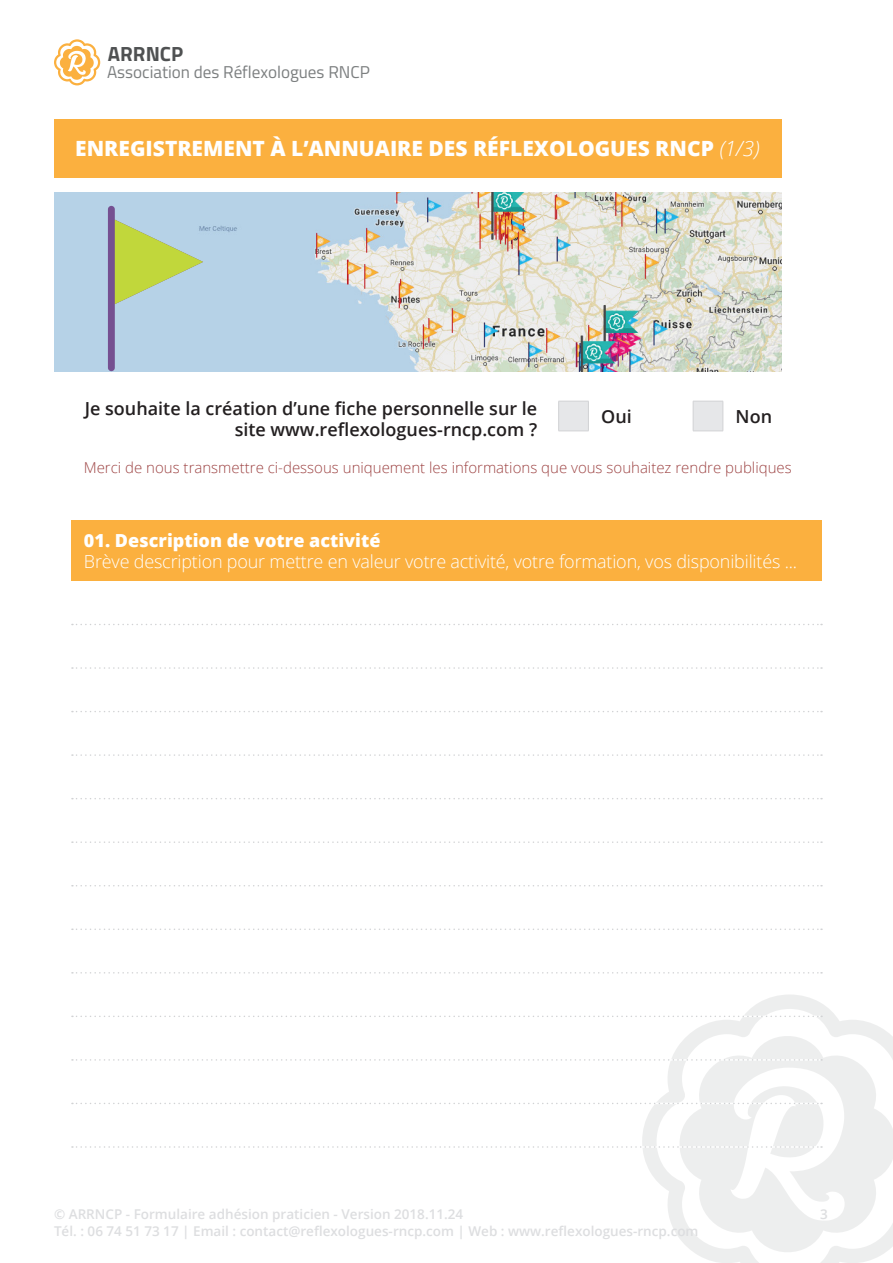
<style>
.page{position:relative;width:893px;height:1263px;background:#fff}
.page>*{position:absolute;margin:0;border:0;box-sizing:border-box;transform-origin:0 0}
.t1{font:800 21px "Open Sans";color:#fff}
.t2{font:700 20.55px "Titillium";color:#4f5152}
.t3{font:600 18px/21.6px "Open Sans";color:#231f20;text-align:right}
.t4{font:300 18px "Open Sans";letter-spacing:-.01em;color:#fff}
.t5{font:800 18px "Open Sans";color:#fff}
.t6{font:17.1px "Titillium";color:#7c7f80}
.t7{font:300 15px "Open Sans";color:#9e4545}
.t8{font:600 13.5px "Open Sans";color:#dddee0}
.s1{font-weight:300;font-style:italic}
</style>
<div class="page">
<svg style="left:642px;top:995px;width:240px;height:268px"></svg>
<svg style="left:672px;top:1029px;width:221px;height:230px;fill:#edeeee"></svg>
<svg style="left:54px;top:39px;width:46px;height:46px"></svg>
<div style="left:54px;top:119px;width:727px;height:59px;background:#fbb03f"></div>
<svg style="left:559px;top:401px;width:164px;height:30px"></svg>
<hr style="left:558px;top:401px;width:1px;height:30px;background:#d1d2d4">
<hr style="left:558px;top:401px;width:31px;height:1px;background:#d1d2d4">
<hr style="left:558px;top:431px;width:31px;height:1px;background:#d1d2d4">
<hr style="left:588px;top:401px;width:1px;height:30px;background:#d1d2d4">
<hr style="left:693px;top:401px;width:1px;height:30px;background:#d1d2d4">
<hr style="left:693px;top:401px;width:30px;height:1px;background:#d1d2d4">
<hr style="left:693px;top:431px;width:30px;height:1px;background:#d1d2d4">
<hr style="left:723px;top:401px;width:1px;height:30px;background:#d1d2d4">
<img style="left:54px;top:192px;width:727px;height:179px">
<div style="left:108px;top:206px;width:7px;height:165px;background:#755091;border-radius:3px"></div>
<svg style="left:115px;top:220px;width:88px;height:84px;background:#bbd390"></svg>
<div style="left:71px;top:520px;width:751px;height:61px;background:#fbb03f"></div>
<svg style="left:72px;top:624px;width:750px;height:1px"></svg>
<svg style="left:72px;top:667px;width:750px;height:2px"></svg>
<svg style="left:72px;top:711px;width:750px;height:1px"></svg>
<svg style="left:72px;top:754px;width:750px;height:2px"></svg>
<svg style="left:72px;top:798px;width:750px;height:1px"></svg>
<svg style="left:72px;top:841px;width:750px;height:2px"></svg>
<svg style="left:72px;top:885px;width:750px;height:1px"></svg>
<svg style="left:72px;top:928px;width:750px;height:2px"></svg>
<svg style="left:72px;top:972px;width:750px;height:1px"></svg>
<svg style="left:72px;top:1015px;width:750px;height:2px"></svg>
<svg style="left:72px;top:1059px;width:750px;height:2px"></svg>
<svg style="left:72px;top:1103px;width:750px;height:1px"></svg>
<svg style="left:72px;top:1146px;width:750px;height:2px"></svg>
<h2 class="t2" style="left:108px;top:38px;width:77px">ARRNCP</h2>
<p class="t6" style="left:107px;top:60px;width:264px">Association des Réflexologues RNCP</p>
<p class="t1" style="left:75px;top:133px;width:686px">ENREGISTREMENT À L’ANNUAIRE DES RÉFLEXOLOGUES RNCP <span class="s1">(1/3)</span></p>
<p class="t3" style="left:85px;top:397px;width:454px">Je souhaite la création d’une fiche personnelle sur le site www.reflexologues-rncp.com ?</p>
<p class="t3" style="left:601px;top:405px;width:32px">Oui</p>
<p class="t3" style="left:736px;top:405px;width:38px">Non</p>
<p class="t7" style="left:84px;top:458px;width:709px">Merci de nous transmettre ci-dessous uniquement les informations que vous souhaitez rendre publiques</p>
<p class="t5" style="left:84px;top:526px;width:298px">01. Description de votre activité</p>
<p class="t4" style="left:84px;top:549px;width:715px">Brève description pour mettre en valeur votre activité, votre formation, vos disponibilités ...</p>
<p class="t8" style="left:54px;top:1205px;width:411px">© ARRNCP - Formulaire adhésion praticien - Version 2018.11.24</p>
<p class="t8" style="left:820px;top:1205px;width:9px">3</p>
<p class="t8" style="left:54px;top:1221px;width:646px">Tél. : 06 74 51 73 17 | Email : contact@reflexologues-rncp.com | Web : www.reflexologues-rncp.com</p>
</div>
